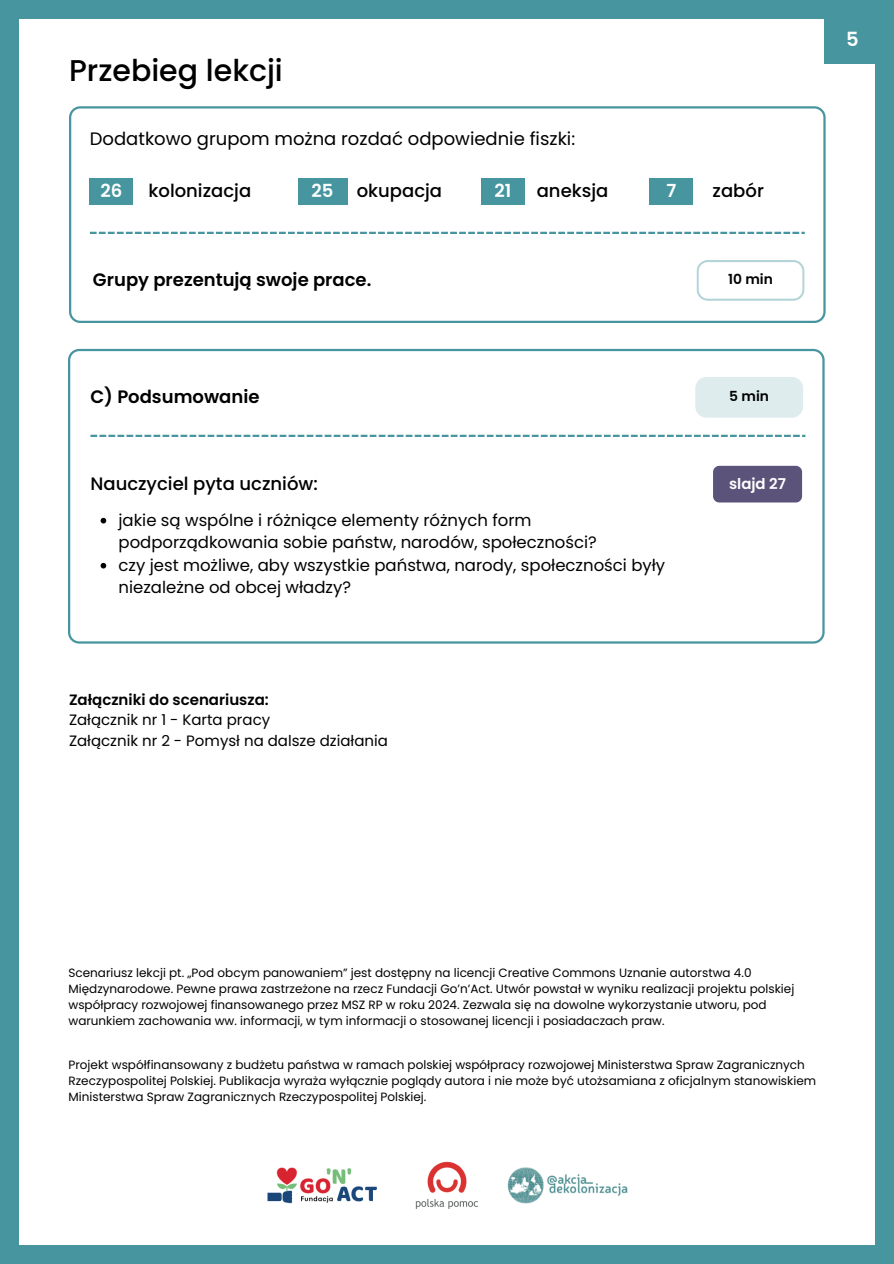
<style>
.page{position:relative;width:894px;height:1264px;background:#fff}
.page>*{position:absolute;margin:0;border:0;box-sizing:border-box;transform-origin:0 0}
.t1{font:500 30px "Poppins";color:#000}
.t2{font:600 19.5px "Poppins";color:#fff}
.t3{font:500 18px "Poppins";color:#000}
.t4{font:18px "Poppins";color:#000}
.t5{font:600 18px "Poppins";color:#000}
.t6{font:600 18px "Poppins";color:#fff}
.t7{font:16.5px/22.5px "Poppins";color:#000}
.t8{font:15px/20.2px "Poppins";color:#000}
.t9{font:600 14.85px "Poppins";color:#fff}
.t10{font:600 13.8px "Poppins";color:#000}
.t11{font:12px/16px "Poppins";color:#000}
.s1{font-weight:600}
</style>
<div class="page">
<div style="left:0;top:0;width:893px;height:1263px;background:#47959f"></div>
<div style="left:20px;top:19px;width:854px;height:1225px;background:#fff"></div>
<img style="left:267px;top:1161px;width:361px;height:48px">
<svg style="left:69px;top:106px;width:756px;height:217px"></svg>
<svg style="left:696px;top:260px;width:108px;height:40px"></svg>
<svg style="left:68px;top:349px;width:756px;height:294px"></svg>
<div style="left:695px;top:377px;width:108px;height:40px;background:#deecee"></div>
<svg style="left:90px;top:435px;width:715px;height:2px"></svg>
<svg style="left:101px;top:518px;width:5px;height:5px"></svg>
<svg style="left:101px;top:563px;width:5px;height:5px"></svg>
<div style="left:712px;top:466px;width:89px;height:36px;background:#5c537a"></div>
<svg style="left:90px;top:232px;width:714px;height:2px"></svg>
<div style="left:89px;top:178px;width:44px;height:26px;background:#47959f"></div>
<div style="left:298px;top:178px;width:49px;height:26px;background:#47959f"></div>
<div style="left:480px;top:178px;width:44px;height:26px;background:#47959f"></div>
<div style="left:649px;top:178px;width:44px;height:26px;background:#47959f"></div>
<div style="left:824px;top:15px;width:56px;height:49px;background:#47959f"></div>
<h1 class="t1" style="left:69px;top:50px;width:215px">Przebieg lekcji</h1>
<h4 class="t4" style="left:90px;top:126px;width:486px">Dodatkowo grupom można rozdać odpowiednie fiszki:</h4>
<h4 class="t6" style="left:100px;top:178px;width:23px">26</h4>
<h2 class="t3" style="left:148px;top:178px;width:104px">kolonizacja</h2>
<p class="t6" style="left:311px;top:178px;width:23px">25</p>
<h4 class="t3" style="left:356px;top:178px;width:87px">okupacja</h4>
<h2 class="t6" style="left:494px;top:178px;width:18px">21</h2>
<p class="t3" style="left:536px;top:178px;width:73px">aneksja</p>
<p class="t6" style="left:666px;top:178px;width:11px">7</p>
<p class="t3" style="left:712px;top:178px;width:53px">zabór</p>
<h3 class="t5" style="left:93px;top:267px;width:280px">Grupy prezentują swoje prace.</h3>
<p class="t10" style="left:728px;top:270px;width:46px">10 min</p>
<h2 class="t5" style="left:90px;top:384px;width:170px">C) Podsumowanie</h2>
<p class="t10" style="left:729px;top:386px;width:41px">5 min</p>
<h2 class="t3" style="left:90px;top:471px;width:229px">Nauczyciel pyta uczniów:</h2>
<p class="t7" style="left:118px;top:508px;width:479px">jakie są wspólne i różniące elementy różnych form podporządkowania sobie państw, narodów, społeczności?</p>
<h2 class="t7" style="left:118px;top:553px;width:548px">czy jest możliwe, aby wszystkie państwa, narody, społeczności były niezależne od obcej władzy?</h2>
<p class="t8" style="left:69px;top:689px;width:320px"><span class="s1">Załączniki do scenariusza:<br></span>Załącznik nr 1 - Karta pracy<br>Załącznik nr 2 - Pomysł na dalsze działania</p>
<p class="t9" style="left:728px;top:473px;width:58px">slajd 27</p>
<h5 class="t2" style="left:845px;top:25px;width:14px">5</h5>
<h2 class="t11" style="left:68px;top:964px;width:727px">Scenariusz lekcji pt. „Pod obcym panowaniem” jest dostępny na licencji Creative Commons Uznanie autorstwa 4.0<br>Międzynarodowe. Pewne prawa zastrzeżone na rzecz Fundacji Go’n’Act. Utwór powstał w wyniku realizacji projektu polskiej współpracy rozwojowej finansowanego przez MSZ RP w roku 2024. Zezwala się na dowolne wykorzystanie utworu, pod warunkiem zachowania ww. informacji, w tym informacji o stosowanej licencji i posiadaczach praw.</h2>
<h2 class="t11" style="left:68px;top:1056px;width:749px">Projekt współfinansowany z budżetu państwa w ramach polskiej współpracy rozwojowej Ministerstwa Spraw Zagranicznych<br>Rzeczypospolitej Polskiej. Publikacja wyraża wyłącznie poglądy autora i nie może być utożsamiana z oficjalnym stanowiskiem<br>Ministerstwa Spraw Zagranicznych Rzeczypospolitej Polskiej.</h2>
</div>
